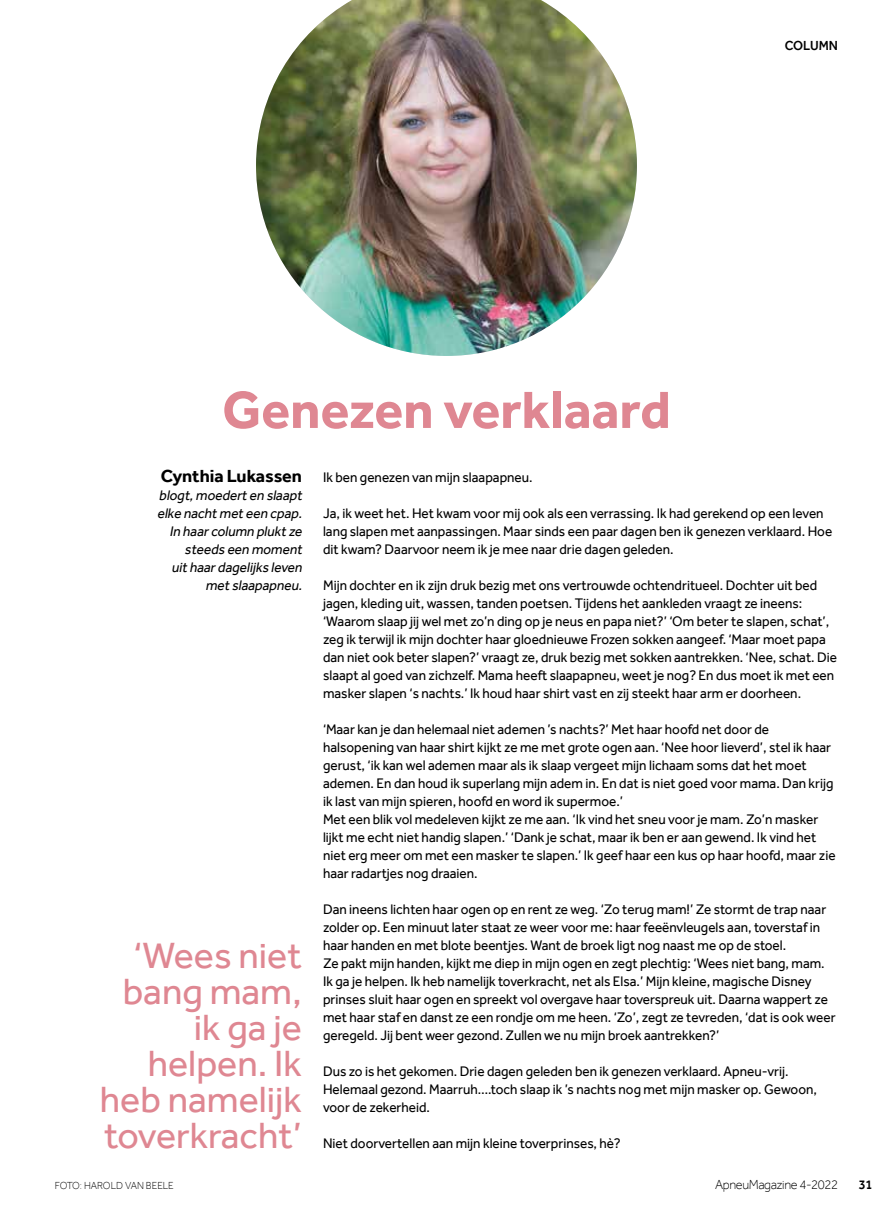
<style>
.page{position:relative;width:893px;height:1212px;background:#fff}
.page>*{position:absolute;margin:0;border:0;box-sizing:border-box;transform-origin:0 0}
.t1{font:700 54px "Effra";color:#df8792}
.t2{font:37.5px/36px "Effra";color:#df8792;text-align:right}
.t3{font:700 18px "Effra";letter-spacing:-.005em;color:#000}
.t4{font:14.25px/18px "Effra";color:#000;scale:.95 1}
.t5{font:italic 14.25px/18px "Effra";color:#000;text-align:right;scale:.95 1}
.t6{font:300 13.5px "Effra";letter-spacing:-.03em;color:#000;scale:.95 1}
.t7{font:500 13.5px "Effra";letter-spacing:-.005em;color:#000;scale:.95 1}
.t8{font:300 10.5px "Effra";color:#000;scale:.95 1}
</style>
<div class="page">
<img style="left:256px;top:0;width:381px;height:356px">
<p class="t7" style="left:785px;top:37px;width:58px">COLUMN</p>
<h1 class="t1" style="left:222px;top:377px;width:450px">Genezen verklaard</h1>
<p class="t3" style="left:161px;top:465px;width:142px">Cynthia Lukassen</p>
<p class="t5" style="left:157px;top:486px;width:157px">blogt,moederten slaapt elke nachtmeteen cpap.<br>In haarcolumn pluktze steeds een moment uithaardagelijks leven metslaapapneu.</p>
<h2 class="t2" style="left:100px;top:937px;width:203px">‘Wees niet bang mam, ik ga je helpen. Ik heb namelijk toverkracht’</h2>
<p class="t8" style="left:55px;top:1179px;width:127px">FOTO: HAROLD VAN BEELE</p>
<p class="t4" style="left:323px;top:468px;width:222px">Ik ben genezen van mijn slaapapneu.</p>
<p class="t4" style="left:323px;top:504px;width:537px">Ja, ik weet het. Het kwam voor mij ook als een verrassing. Ik had gerekend op een leven lang slapen met aanpassingen. Maar sinds een paar dagen ben ik genezen verklaard. Hoe dit kwam? Daarvoor neem ik je mee naar drie dagen geleden.</p>
<p class="t4" style="left:323px;top:576px;width:543px">Mijn dochter en ik zijn druk bezig met ons vertrouwde ochtendritueel. Dochter uit bed jagen, kleding uit, wassen, tanden poetsen. Tijdens het aankleden vraagt ze ineens: ‘Waarom slaap jij wel met zo’n ding op je neus en papa niet?’ ‘Om beter te slapen, schat’, zeg ik terwijl ik mijn dochter haar gloednieuwe Frozen sokken aangeef. ‘Maar moet papa dan niet ook beter slapen?’ vraagt ze, druk bezig met sokken aantrekken. ‘Nee, schat. Die slaapt al goed van zichzelf. Mama heeft slaapapneu, weet je nog? En dus moet ik met een masker slapen ‘s nachts.’ Ik houd haar shirt vast en zij steekt haar arm er doorheen.</p>
<p class="t4" style="left:323px;top:720px;width:541px">‘Maar kan je dan helemaal niet ademen ’s nachts?’ Met haar hoofd net door de halsopening van haar shirt kijkt ze me met grote ogen aan. ‘Nee hoor lieverd’, stel ik haar gerust, ‘ik kan wel ademen maar als ik slaap vergeet mijn lichaam soms dat het moet ademen. En dan houd ik superlang mijn adem in. En dat is niet goed voor mama. Dan krijg ik last van mijn spieren, hoofd en word ik supermoe.’<br>Met een blik vol medeleven kijkt ze me aan. ‘Ik vind het sneu voor je mam. Zo’n masker lijkt me echt niet handig slapen.’ ‘Dank je schat, maar ik ben er aan gewend. Ik vind het niet erg meer om met een masker te slapen.’ Ik geef haar een kus op haar hoofd, maar zie haar radartjes nog draaien.</p>
<p class="t4" style="left:323px;top:900px;width:541px">Dan ineens lichten haar ogen op en rent ze weg. ‘Zo terug mam!’ Ze stormt de trap naar zolder op. Een minuut later staat ze weer voor me: haar feeënvleugels aan, toverstaf in haar handen en met blote beentjes. Want de broek ligt nog naast me op de stoel.<br>Ze pakt mijn handen, kijkt me diep in mijn ogen en zegt plechtig: ‘Wees niet bang, mam.<br>Ik ga je helpen. Ik heb namelijk toverkracht, net als Elsa.’ Mijn kleine, magische Disney prinses sluit haar ogen en spreekt vol overgave haar toverspreuk uit. Daarna wappert ze met haar staf en danst ze een rondje om me heen. ‘Zo’, zegt ze tevreden, ‘dat is ook weer geregeld. Jij bent weer gezond. Zullen we nu mijn broek aantrekken?’</p>
<p class="t4" style="left:323px;top:1062px;width:521px">Dus zo is het gekomen. Drie dagen geleden ben ik genezen verklaard. Apneu-vrij.<br>Helemaal gezond. Maarruh….toch slaap ik ’s nachts nog met mijn masker op. Gewoon, voor de zekerheid.</p>
<p class="t4" style="left:323px;top:1134px;width:315px">Niet doorvertellen aan mijn kleine toverprinses, hè?</p>
<p class="t6" style="left:715px;top:1176px;width:131px">ApneuMagazine 4-2022</p>
<p class="t7" style="left:859px;top:1176px;width:16px">31</p>
</div>
